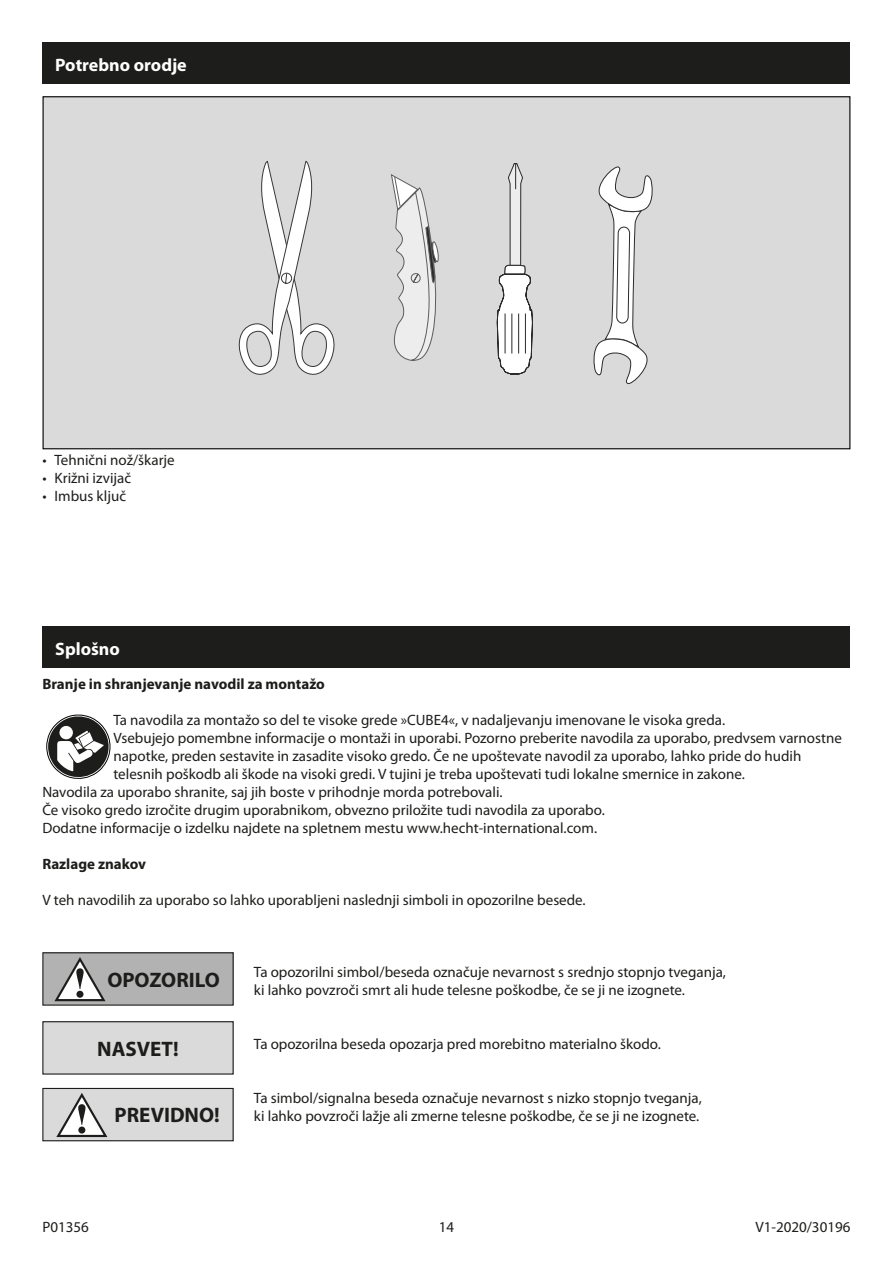
<style>
.page{position:relative;width:893px;height:1263px;background:#fff}
.page>*{position:absolute;margin:0;border:0;box-sizing:border-box;transform-origin:0 0}
.WARNUNG_VORSICHT{font:700 21px "Myriad Pro";color:#1d1d1b}
.HINWEIS{font:700 21px "Myriad Pro";color:#1d1d1b}
.Überschrift_Balken{font:700 18px "Myriad Pro";color:#fff}
.Fließtext{font:15px/18px "Myriad Pro";color:#1d1d1b}
.Kapitelunterpunkte{font:700 15px "Myriad Pro";color:#1d1d1b}
.Seitennummerierung{font:15px "Myriad Pro";color:#1d1d1b}
</style>
<div class="page">
<div style="left:43px;top:43px;width:807px;height:41px;background:#1d1d1b"></div>
<div style="left:43px;top:97px;width:807px;height:352px;background:#dadada"></div>
<svg style="left:238px;top:161px;width:97px;height:214px"></svg>
<svg style="left:497px;top:163px;width:36px;height:212px"></svg>
<svg style="left:391px;top:174px;width:48px;height:187px"></svg>
<svg style="left:593px;top:166px;width:60px;height:219px"></svg>
<svg style="left:47px;top:714px;width:64px;height:65px"></svg>
<div style="left:43px;top:953px;width:190px;height:52px;background:#b2b2b2"></div>
<div style="left:42px;top:952px;width:192px;height:54px;border:1px solid #1d1d1b"></div>
<svg style="left:54px;top:957px;width:52px;height:45px"></svg>
<div style="left:43px;top:1088px;width:190px;height:53px;background:#dadada"></div>
<div style="left:42px;top:1088px;width:192px;height:53px;border:1px solid #1d1d1b"></div>
<svg style="left:56px;top:1093px;width:52px;height:45px"></svg>
<div style="left:43px;top:1022px;width:190px;height:52px;background:#dadada"></div>
<div style="left:42px;top:1021px;width:192px;height:53px;border:1px solid #1d1d1b"></div>
<div style="left:43px;top:627px;width:807px;height:41px;background:#1d1d1b"></div>
<p class="Überschrift_Balken" style="left:55px;top:53px;width:133px">Potrebno orodje</p>
<p class="Fließtext" style="left:43px;top:451px;width:134px">• Tehnični nož/škarje</p>
<p class="Fließtext" style="left:43px;top:469px;width:90px">• Križni izvijač</p>
<p class="Fließtext" style="left:43px;top:487px;width:85px">• Imbus ključ</p>
<p class="Überschrift_Balken" style="left:55px;top:637px;width:66px">Splošno</p>
<p class="Kapitelunterpunkte" style="left:42px;top:674px;width:284px">Branje in shranjevanje navodil za montažo</p>
<p class="Fließtext" style="left:113px;top:711px;width:613px">Ta navodila za montažo so del te visoke grede »CUBE4«, v nadaljevanju imenovane le visoka greda.</p>
<p class="Fließtext" style="left:113px;top:729px;width:730px">Vsebujejo pomembne informacije o montaži in uporabi. Pozorno preberite navodila za uporabo, predvsem varnostne napotke, preden sestavite in zasadite visoko gredo. Če ne upoštevate navodil za uporabo, lahko pride do hudih</p>
<p class="Fließtext" style="left:42px;top:765px;width:704px;text-indent:71px">telesnih poškodb ali škode na visoki gredi. V tujini je treba upoštevati tudi lokalne smernice in zakone.<br>Navodila za uporabo shranite, saj jih boste v prihodnje morda potrebovali.</p>
<p class="Fließtext" style="left:42px;top:801px;width:564px">Če visoko gredo izročite drugim uporabnikom, obvezno priložite tudi navodila za uporabo.<br>Dodatne informacije o izdelku najdete na spletnem mestu www.hecht-international.com.</p>
<p class="Kapitelunterpunkte" style="left:42px;top:854px;width:105px">Razlage znakov</p>
<p class="Fließtext" style="left:42px;top:891px;width:545px">V teh navodilih za uporabo so lahko uporabljeni naslednji simboli in opozorilne besede.</p>
<p class="WARNUNG_VORSICHT" style="left:107px;top:966px;width:114px">OPOZORILO</p>
<p class="HINWEIS" style="left:97px;top:1035px;width:83px">NASVET!</p>
<p class="WARNUNG_VORSICHT" style="left:115px;top:1102px;width:107px">PREVIDNO!</p>
<p class="Fließtext" style="left:254px;top:963px;width:474px">Ta opozorilni simbol/beseda označuje nevarnost s srednjo stopnjo tveganja, ki lahko povzroči smrt ali hude telesne poškodbe, če se ji ne izognete.</p>
<p class="Fließtext" style="left:254px;top:1035px;width:408px">Ta opozorilna beseda opozarja pred morebitno materialno škodo.</p>
<p class="Fließtext" style="left:254px;top:1089px;width:449px">Ta simbol/signalna beseda označuje nevarnost s nizko stopnjo tveganja,</p>
<p class="Fließtext" style="left:254px;top:1107px;width:447px">ki lahko povzroči lažje ali zmerne telesne poškodbe, če se ji ne izognete.</p>
<p class="Fließtext" style="left:43px;top:1217px;width:48px">P01356</p>
<p class="Seitennummerierung" style="left:439px;top:1217px;width:17px">14</p>
<p class="Fließtext" style="left:755px;top:1217px;width:97px">V1-2020/30196</p>
</div>
